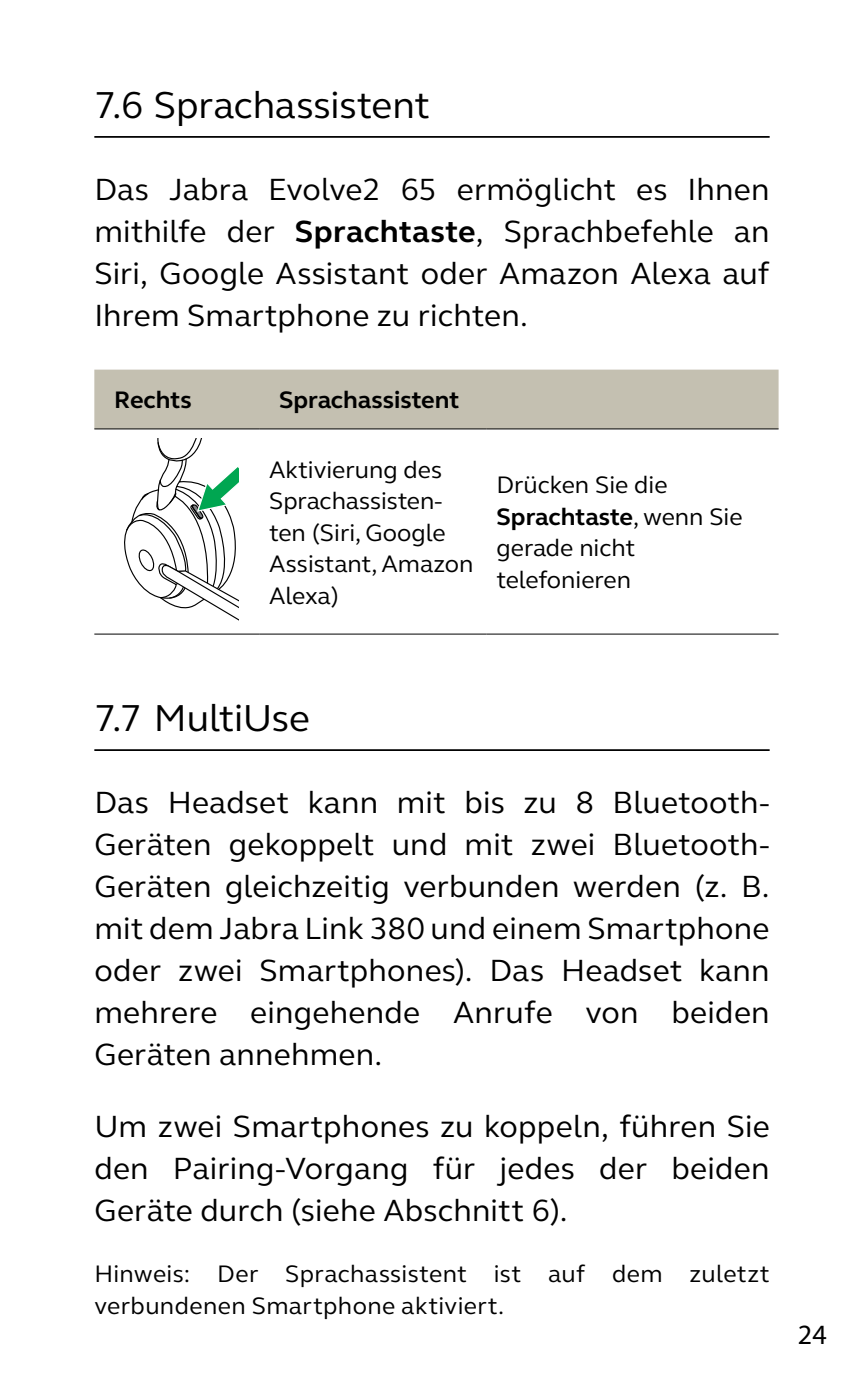
<style>
.page{position:relative;width:864px;height:1389px;background:#fff}
.page>*{position:absolute;margin:0;border:0;box-sizing:border-box;transform-origin:0 0}
.t1{font:38.5px "GN Elliot";letter-spacing:-.005em;color:#000}
.t2{font:31.5px/42px "GN Elliot";letter-spacing:.01em;color:#000;text-align:justify}
.t3{font:28px "Myriad Pro";color:#000}
.t4{font:24.5px/31.5px "GN Elliot";color:#000}
.t5{font:700 24.5px "GN Elliot";color:#000}
.s1{font-weight:700}
</style>
<div class="page">
<hr style="left:94px;top:136px;width:675px;height:2px;background:#000">
<hr style="left:94px;top:749px;width:675px;height:2px;background:#000">
<div style="left:94px;top:370px;width:684px;height:58px;background:#c4c0b1"></div>
<hr style="left:259px;top:633px;width:227px;height:2px;background:#000">
<hr style="left:486px;top:633px;width:292px;height:2px;background:#000">
<hr style="left:259px;top:428px;width:227px;height:2px;background:#000">
<hr style="left:486px;top:428px;width:292px;height:2px;background:#000">
<hr style="left:94px;top:428px;width:165px;height:2px;background:#000">
<hr style="left:94px;top:633px;width:165px;height:2px;background:#000">
<svg style="left:124px;top:439px;width:114px;height:181px"></svg>
<p class="t1" style="left:94px;top:79px;width:337px">7.6 Sprachassistent</p>
<p class="t2" style="left:94px;top:167px;width:676px">Das Jabra Evolve2 65 ermöglicht es Ihnen mithilfe der <span class="s1">Sprachtaste</span>, Sprachbefehle an Siri, Google Assistant oder Amazon Alexa auf Ihrem Smartphone zu richten.</p>
<p class="t5" style="left:114px;top:384px;width:79px">Rechts</p>
<p class="t5" style="left:279px;top:384px;width:182px">Sprachassistent</p>
<p class="t4" style="left:269px;top:453px;width:206px">Aktivierung des<br>Sprachassisten&shy;ten (Siri, Google<br>Assistant, Amazon<br>Alexa)</p>
<p class="t4" style="left:496px;top:469px;width:247px">Drücken Sie die<br><span class="s1">Sprachtaste</span>, wenn Sie gerade nicht telefonieren</p>
<p class="t1" style="left:94px;top:693px;width:217px">7.7 MultiUse</p>
<p class="t2" style="left:94px;top:781px;width:676px">Das Headset kann mit bis zu 8 Bluetooth-Geräten gekoppelt und mit zwei Bluetooth-Geräten gleichzeitig verbunden werden (z. B. mit dem Jabra Link 380 und einem Smartphone oder zwei Smartphones). Das Headset kann mehrere eingehende Anrufe von beiden Geräten annehmen.</p>
<p class="t2" style="left:94px;top:1104px;width:676px">Um zwei Smartphones zu koppeln, führen Sie den Pairing-Vorgang für jedes der beiden Geräte durch (siehe Abschnitt 6).</p>
<p class="t4" style="left:94px;top:1257px;width:676px">Hinweis: Der Sprachassistent ist auf dem zuletzt verbundenen Smartphone aktiviert.</p>
<p class="t3" style="left:797px;top:1317px;width:30px">24</p>
</div>
